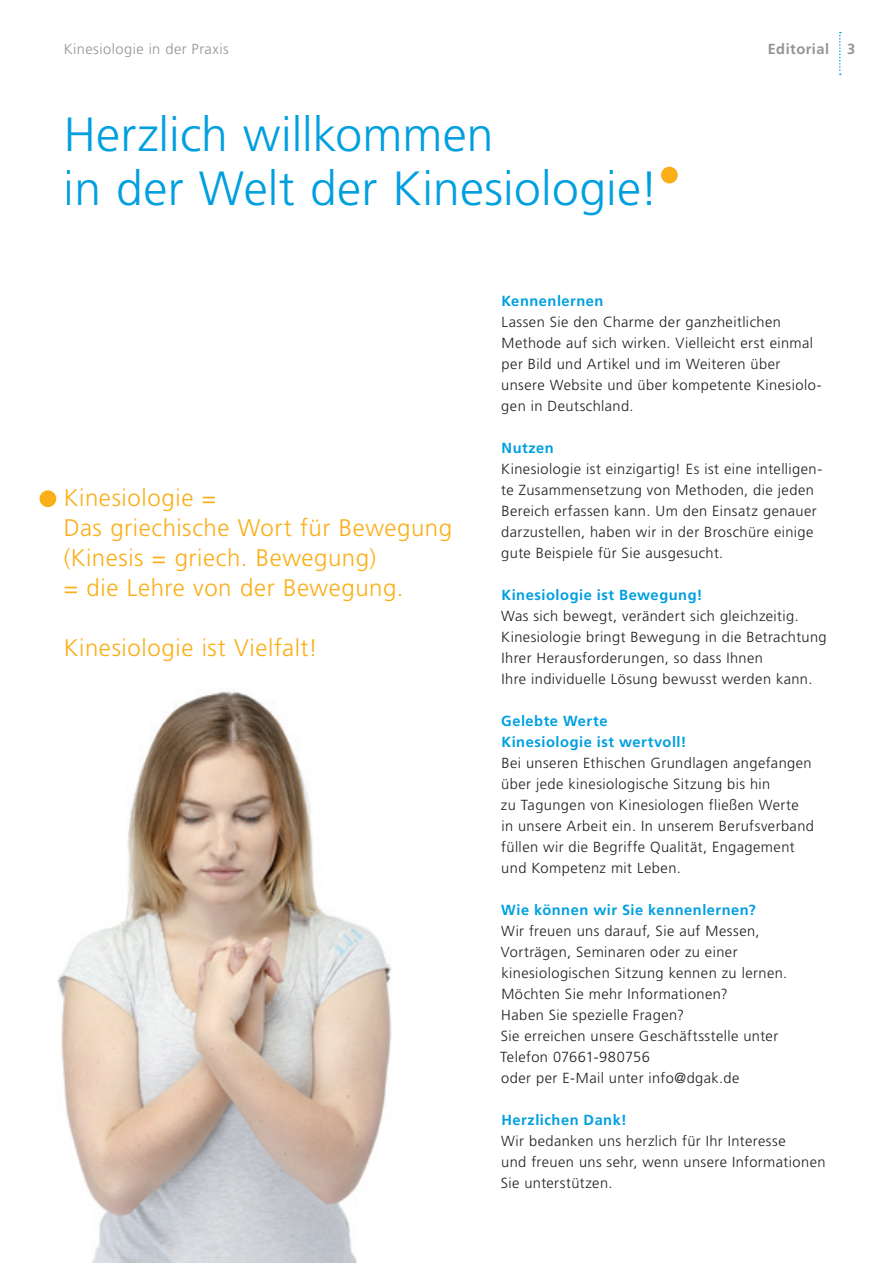
<style>
.page{position:relative;width:893px;height:1263px;background:#fff}
.page>*{position:absolute;margin:0;border:0;box-sizing:border-box;transform-origin:0 0}
.t1{font:300 48px/54px "Frutiger LT Std";letter-spacing:.005em;color:#009fdf}
.t2{font:300 24px/30px "Frutiger LT Std";letter-spacing:.025em;color:#faaf18}
.t3{font:300 14.7px/21px "Frutiger LT Std";letter-spacing:.03em;color:#231f20}
.t4{font:700 14.7px/21px "Frutiger LT Std";letter-spacing:.035em;color:#009fdf}
.t5{font:300 14.7px "Frutiger LT Std";letter-spacing:.035em;color:#939598}
.t6{font:700 14.7px "Frutiger LT Std";letter-spacing:.03em;color:#939598}
</style>
<div class="page">
<img style="left:57px;top:691px;width:335px;height:572px">
<div style="left:40px;top:490px;width:16px;height:17px;background:#faaf18;border-radius:50%"></div>
<div style="left:661px;top:167px;width:17px;height:16px;background:#faaf18;border-radius:50%"></div>
<svg style="left:839px;top:32px;width:2px;height:43px"></svg>
<p class="t5" style="left:64px;top:41px;width:167px">Kinesiologie in der Praxis</p>
<p class="t6" style="left:768px;top:40px;width:89px">Editorial 3</p>
<h1 class="t1" style="left:63px;top:108px;width:597px">Herzlich willkommen<br>in der Welt der Kinesiologie!</h1>
<h2 class="t2" style="left:64px;top:483px;width:390px">Kinesiologie =<br>Das griechische Wort für Bewegung (Kinesis = griech. Bewegung)<br>= die Lehre von der Bewegung.</h2>
<h2 class="t2" style="left:64px;top:633px;width:255px">Kinesiologie ist Vielfalt!</h2>
<p class="t4" style="left:501px;top:290px;width:104px">Kennenlernen</p>
<p class="t3" style="left:501px;top:312px;width:322px">Lassen Sie den Charme der ganzheitlichen Methode auf sich wirken. Vielleicht erst einmal per Bild und Artikel und im Weiteren über unsere Website und über kompetente Kinesiolo&shy;gen in Deutschland.</p>
<p class="t4" style="left:502px;top:437px;width:54px">Nutzen</p>
<p class="t3" style="left:501px;top:459px;width:322px">Kinesiologie ist einzigartig! Es ist eine intelligen&shy;te Zusammensetzung von Methoden, die jeden Bereich erfassen kann. Um den Einsatz genauer darzustellen, haben wir in der Broschüre einige gute Beispiele für Sie ausgesucht.</p>
<p class="t4" style="left:501px;top:584px;width:203px">Kinesiologie ist Bewegung!</p>
<p class="t3" style="left:501px;top:606px;width:327px">Was sich bewegt, verändert sich gleichzeitig.<br>Kinesiologie bringt Bewegung in die Betrachtung Ihrer Herausforderungen, so dass Ihnen<br>Ihre individuelle Lösung bewusst werden kann.</p>
<p class="t4" style="left:501px;top:710px;width:187px">Gelebte Werte<br>Kinesiologie ist wertvoll!</p>
<p class="t3" style="left:501px;top:753px;width:315px">Bei unseren Ethischen Grundlagen angefangen über jede kinesiologische Sitzung bis hin<br>zu Tagungen von Kinesiologen fließen Werte in unsere Arbeit ein. In unserem Berufsverband füllen wir die Begriffe Qualität, Engagement und Kompetenz mit Leben.</p>
<p class="t4" style="left:501px;top:900px;width:256px">Wie können wir Sie kennenlernen?</p>
<p class="t3" style="left:500px;top:921px;width:289px">Wir freuen uns darauf, Sie auf Messen, Vorträgen, Seminaren oder zu einer kinesiologischen Sitzung kennen zu lernen.<br>Möchten Sie mehr Informationen?<br>Haben Sie spezielle Fragen?<br>Sie erreichen unsere Geschäftsstelle unter Telefon 07661-980756<br>oder per E-Mail unter info@dgak.de</p>
<p class="t4" style="left:501px;top:1110px;width:127px">Herzlichen Dank!</p>
<p class="t3" style="left:501px;top:1131px;width:326px">Wir bedanken uns herzlich für Ihr Interesse<br>und freuen uns sehr, wenn unsere Informationen<br>Sie unterstützen.</p>
</div>
